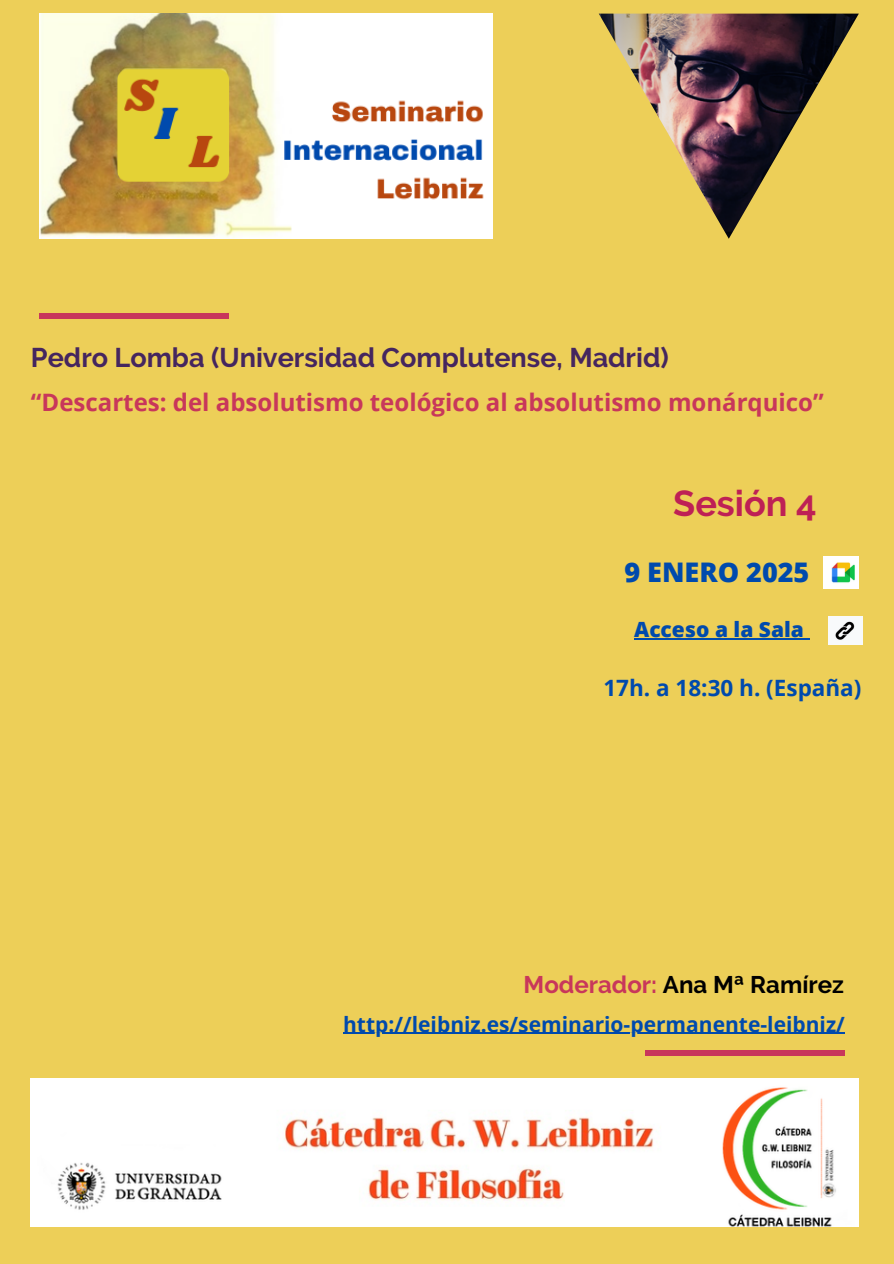
<style>
.page{position:relative;width:894px;height:1264px;background:#fff}
.page>*{position:absolute;margin:0;border:0;box-sizing:border-box;transform-origin:0 0}
.t1{font:700 36px "Raleway";color:#be2055}
.t2{font:700 27px "Raleway";color:#45265f}
.t3{font:800 27px "Open Sans";color:#004aad}
.t4{font:700 24px "Open Sans";color:#c8375b}
.t5{font:700 24px "Raleway";color:#000}
.t6{font:700 22.5px "Open Sans";color:#004aad}
.t7{font:700 21px "Open Sans";color:#004aad}
.t8{font:800 21px "Open Sans";color:#004aad}
.s1{color:#c8375b}
</style>
<div class="page">
<div style="left:0;top:0;width:893px;height:1263px;background:#edcf58"></div>
<div style="left:645px;top:1050px;width:199px;height:5px;background:#c8375b"></div>
<img style="left:599px;top:14px;width:259px;height:225px">
<div style="left:39px;top:313px;width:189px;height:6px;background:#c8375b"></div>
<img style="left:828px;top:616px;width:33px;height:28px">
<img style="left:823px;top:557px;width:35px;height:31px">
<img style="left:39px;top:14px;width:454px;height:225px">
<img style="left:31px;top:1078px;width:827px;height:148px">
<hr style="left:634px;top:638px;width:169px;height:1px;background:#004aad">
<hr style="left:343px;top:1032px;width:501px;height:1px;background:#004aad">
<h2 class="t2" style="left:31px;top:341px;width:639px">Pedro Lomba (Universidad Complutense, Madrid)</h2>
<p class="t4" style="left:31px;top:385px;width:794px">“Descartes: del absolutismo teológico al absolutismo monárquico”</p>
<p class="t1" style="left:673px;top:482px;width:145px">Sesión 4</p>
<p class="t3" style="left:624px;top:553px;width:186px">9 ENERO 2025</p>
<h3 class="t8" style="left:634px;top:614px;width:171px">Acceso a la Sala</h3>
<p class="t6" style="left:603px;top:671px;width:259px">17h. a 18:30 h. (España)</p>
<h4 class="t5" style="left:523px;top:970px;width:322px"><span class="s1">Moderador:</span> Ana Mª Ramírez</h4>
<h1 class="t7" style="left:343px;top:1009px;width:503px">http://leibniz.es/seminario-permanente-leibniz/</h1>
</div>
